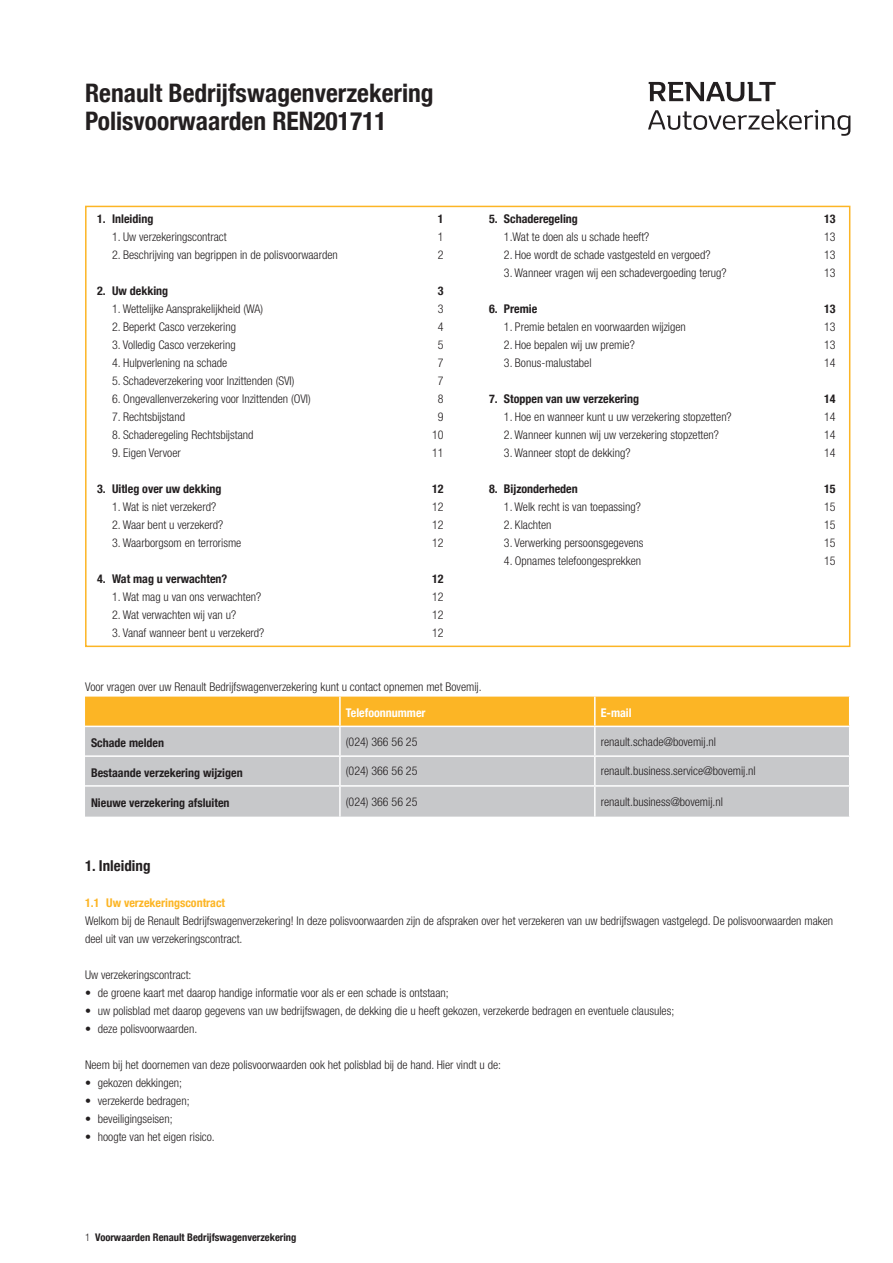
<style>
.page{position:relative;width:893px;height:1263px;background:#fff}
.page>*{position:absolute;margin:0;border:0;box-sizing:border-box;transform-origin:0 0}
.t1{font:700 condensed 25.5px/28.5px "Helvetica Neue";color:#231f20}
.t2{font:700 condensed 15px "Helvetica Neue";color:#231f20}
.t3{font:300 condensed 12px/18px "Helvetica Neue LT Std";color:#231f20}
.t4{font:700 condensed 12px "Helvetica Neue";color:#231f20}
.t5{font:700 condensed 12px "Helvetica Neue";color:#fcb525}
.t6{font:700 condensed 12px "Helvetica Neue";color:#fff}
.t7{font:700 condensed 10.5px "Helvetica Neue";color:#231f20}
.s1{font-family:"Helvetica Neue LT Std";font-weight:300}
</style>
<div class="page">
<div style="left:85px;top:206px;width:765px;height:441px;border:2px solid #fcb525"></div>
<div style="left:85px;top:787px;width:764px;height:30px;background:#c7c8ca"></div>
<svg style="left:85px;top:697px;width:765px;height:88px;background:#dac396"></svg>
<hr style="left:339px;top:787px;width:2px;height:30px;background:#fff">
<hr style="left:594px;top:787px;width:2px;height:30px;background:#fff">
<svg style="left:648px;top:82px;width:128px;height:20px"></svg>
<svg style="left:648px;top:109px;width:202px;height:27px"></svg>
<h1 class="t1" style="left:85px;top:78px;width:350px">Renault Bedrijfswagenverzekering<br>Polisvoorwaarden REN201711</h1>
<p class="t4" style="left:97px;top:211px;width:58px">1. Inleiding</p>
<p class="t4" style="left:438px;top:211px;width:7px">1</p>
<p class="t3" style="left:112px;top:227px;width:116px">1. Uw verzekeringscontract</p>
<p class="t3" style="left:438px;top:227px;width:7px">1</p>
<p class="t3" style="left:112px;top:245px;width:227px">2. Beschrijving van begrippen in de polisvoorwaarden</p>
<p class="t3" style="left:438px;top:245px;width:7px">2</p>
<p class="t4" style="left:97px;top:283px;width:73px">2. Uw dekking</p>
<p class="t4" style="left:438px;top:283px;width:7px">3</p>
<p class="t3" style="left:112px;top:299px;width:153px">1. Wettelijke Aansprakelijkheid (WA)</p>
<p class="t3" style="left:438px;top:299px;width:7px">3</p>
<p class="t3" style="left:112px;top:317px;width:125px">2. Beperkt Casco verzekering</p>
<p class="t3" style="left:438px;top:317px;width:7px">4</p>
<p class="t3" style="left:112px;top:335px;width:125px">3. Volledig Casco verzekering</p>
<p class="t3" style="left:438px;top:335px;width:7px">5</p>
<p class="t3" style="left:112px;top:353px;width:117px">4. Hulpverlening na schade</p>
<p class="t3" style="left:438px;top:353px;width:7px">7</p>
<p class="t3" style="left:112px;top:371px;width:184px">5. Schadeverzekering voor Inzittenden (SVI)</p>
<p class="t3" style="left:438px;top:371px;width:7px">7</p>
<p class="t3" style="left:112px;top:389px;width:200px">6. Ongevallenverzekering voor Inzittenden (OVI)</p>
<p class="t3" style="left:438px;top:389px;width:7px">8</p>
<p class="t3" style="left:112px;top:407px;width:75px">7. Rechtsbijstand</p>
<p class="t3" style="left:438px;top:407px;width:7px">9</p>
<p class="t3" style="left:112px;top:425px;width:143px">8. Schaderegeling Rechtsbijstand</p>
<p class="t3" style="left:432px;top:425px;width:13px">10</p>
<p class="t3" style="left:112px;top:443px;width:70px">9. Eigen Vervoer</p>
<p class="t3" style="left:432px;top:443px;width:13px">11</p>
<p class="t4" style="left:97px;top:481px;width:126px">3. Uitleg over uw dekking</p>
<p class="t4" style="left:432px;top:481px;width:13px">12</p>
<p class="t3" style="left:112px;top:497px;width:106px">1. Wat is niet verzekerd?</p>
<p class="t3" style="left:432px;top:497px;width:13px">12</p>
<p class="t3" style="left:112px;top:515px;width:113px">2. Waar bent u verzekerd?</p>
<p class="t3" style="left:432px;top:515px;width:13px">12</p>
<p class="t3" style="left:112px;top:533px;width:131px">3. Waarborgsom en terrorisme</p>
<p class="t3" style="left:432px;top:533px;width:13px">12</p>
<p class="t4" style="left:97px;top:571px;width:132px">4. Wat mag u verwachten?</p>
<p class="t4" style="left:432px;top:571px;width:13px">12</p>
<p class="t3" style="left:112px;top:587px;width:151px">1. Wat mag u van ons verwachten?</p>
<p class="t3" style="left:432px;top:587px;width:13px">12</p>
<p class="t3" style="left:112px;top:605px;width:126px">2. Wat verwachten wij van u?</p>
<p class="t3" style="left:432px;top:605px;width:13px">12</p>
<p class="t3" style="left:112px;top:623px;width:154px">3. Vanaf wanneer bent u verzekerd?</p>
<p class="t3" style="left:432px;top:623px;width:13px">12</p>
<p class="t4" style="left:489px;top:211px;width:90px">5. Schaderegeling</p>
<p class="t4" style="left:824px;top:211px;width:13px">13</p>
<p class="t3" style="left:504px;top:227px;width:147px">1.Wat te doen als u schade heeft?</p>
<p class="t3" style="left:824px;top:227px;width:13px">13</p>
<p class="t3" style="left:504px;top:245px;width:208px">2. Hoe wordt de schade vastgesteld en vergoed?</p>
<p class="t3" style="left:824px;top:245px;width:13px">13</p>
<p class="t3" style="left:504px;top:263px;width:224px">3. Wanneer vragen wij een schadevergoeding terug?</p>
<p class="t3" style="left:824px;top:263px;width:13px">13</p>
<p class="t4" style="left:489px;top:301px;width:50px">6. Premie</p>
<p class="t4" style="left:824px;top:301px;width:13px">13</p>
<p class="t3" style="left:504px;top:317px;width:184px">1. Premie betalen en voorwaarden wijzigen</p>
<p class="t3" style="left:824px;top:317px;width:13px">13</p>
<p class="t3" style="left:504px;top:335px;width:132px">2. Hoe bepalen wij uw premie?</p>
<p class="t3" style="left:824px;top:335px;width:13px">13</p>
<p class="t3" style="left:504px;top:353px;width:89px">3. Bonus-malustabel</p>
<p class="t3" style="left:824px;top:353px;width:13px">14</p>
<p class="t4" style="left:489px;top:391px;width:152px">7. Stoppen van uw verzekering</p>
<p class="t4" style="left:824px;top:391px;width:13px">14</p>
<p class="t3" style="left:504px;top:407px;width:229px">1. Hoe en wanneer kunt u uw verzekering stopzetten?</p>
<p class="t3" style="left:824px;top:407px;width:13px">14</p>
<p class="t3" style="left:504px;top:425px;width:217px">2. Wanneer kunnen wij uw verzekering stopzetten?</p>
<p class="t3" style="left:824px;top:425px;width:13px">14</p>
<p class="t3" style="left:504px;top:443px;width:128px">3. Wanneer stopt de dekking?</p>
<p class="t3" style="left:824px;top:443px;width:13px">14</p>
<p class="t4" style="left:489px;top:481px;width:90px">8. Bijzonderheden</p>
<p class="t4" style="left:824px;top:481px;width:13px">15</p>
<p class="t3" style="left:504px;top:497px;width:138px">1. Welk recht is van toepassing?</p>
<p class="t3" style="left:824px;top:497px;width:13px">15</p>
<p class="t3" style="left:504px;top:515px;width:49px">2. Klachten</p>
<p class="t3" style="left:824px;top:515px;width:13px">15</p>
<p class="t3" style="left:504px;top:533px;width:141px">3. Verwerking persoonsgegevens</p>
<p class="t3" style="left:824px;top:533px;width:13px">15</p>
<p class="t3" style="left:504px;top:551px;width:139px">4. Opnames telefoongesprekken</p>
<p class="t3" style="left:824px;top:551px;width:13px">15</p>
<p class="t3" style="left:85px;top:677px;width:398px">Voor vragen over uw Renault Bedrijfswagenverzekering kunt u contact opnemen met Bovemij.</p>
<p class="t6" style="left:346px;top:706px;width:81px">Telefoonnummer</p>
<p class="t6" style="left:601px;top:706px;width:32px">E-mail</p>
<p class="t4" style="left:91px;top:735px;width:75px">Schade melden</p>
<p class="t3" style="left:346px;top:732px;width:73px">(024) 366 56 25</p>
<p class="t3" style="left:601px;top:732px;width:117px">renault.schade@bovemij.nl</p>
<p class="t4" style="left:91px;top:765px;width:153px">Bestaande verzekering wijzigen</p>
<p class="t3" style="left:346px;top:762px;width:73px">(024) 366 56 25</p>
<p class="t3" style="left:601px;top:762px;width:157px">renault.business.service@bovemij.nl</p>
<p class="t4" style="left:91px;top:795px;width:140px">Nieuwe verzekering afsluiten</p>
<p class="t3" style="left:346px;top:792px;width:73px">(024) 366 56 25</p>
<p class="t3" style="left:601px;top:792px;width:124px">renault.business@bovemij.nl</p>
<p class="t2" style="left:85px;top:856px;width:67px">1. Inleiding</p>
<p class="t5" style="left:85px;top:895px;width:142px">1.1 Uw verzekeringscontract</p>
<p class="t3" style="left:85px;top:911px;width:750px">Welkom bij de Renault Bedrijfswagenverzekering! In deze polisvoorwaarden zijn de afspraken over het verzekeren van uw bedrijfswagen vastgelegd. De polisvoorwaarden maken deel uit van uw verzekeringscontract.</p>
<p class="t3" style="left:85px;top:965px;width:108px">Uw verzekeringscontract:</p>
<p class="t3" style="left:85px;top:983px;width:365px">• de groene kaart met daarop handige informatie voor als er een schade is ontstaan;</p>
<p class="t3" style="left:85px;top:1001px;width:591px">• uw polisblad met daarop gegevens van uw bedrijfswagen, de dekking die u heeft gekozen, verzekerde bedragen en eventuele clausules;</p>
<p class="t3" style="left:85px;top:1019px;width:114px">• deze polisvoorwaarden.</p>
<p class="t3" style="left:85px;top:1055px;width:418px">Neem bij het doornemen van deze polisvoorwaarden ook het polisblad bij de hand. Hier vindt u de:</p>
<p class="t3" style="left:85px;top:1073px;width:99px">• gekozen dekkingen;</p>
<p class="t3" style="left:85px;top:1091px;width:106px">• verzekerde bedragen;</p>
<p class="t3" style="left:85px;top:1109px;width:89px">• beveiligingseisen;</p>
<p class="t3" style="left:85px;top:1127px;width:131px">• hoogte van het eigen risico.</p>
<p class="t7" style="left:85px;top:1231px;width:213px"><span class="s1">1</span> Voorwaarden Renault Bedrijfswagenverzekering</p>
</div>
